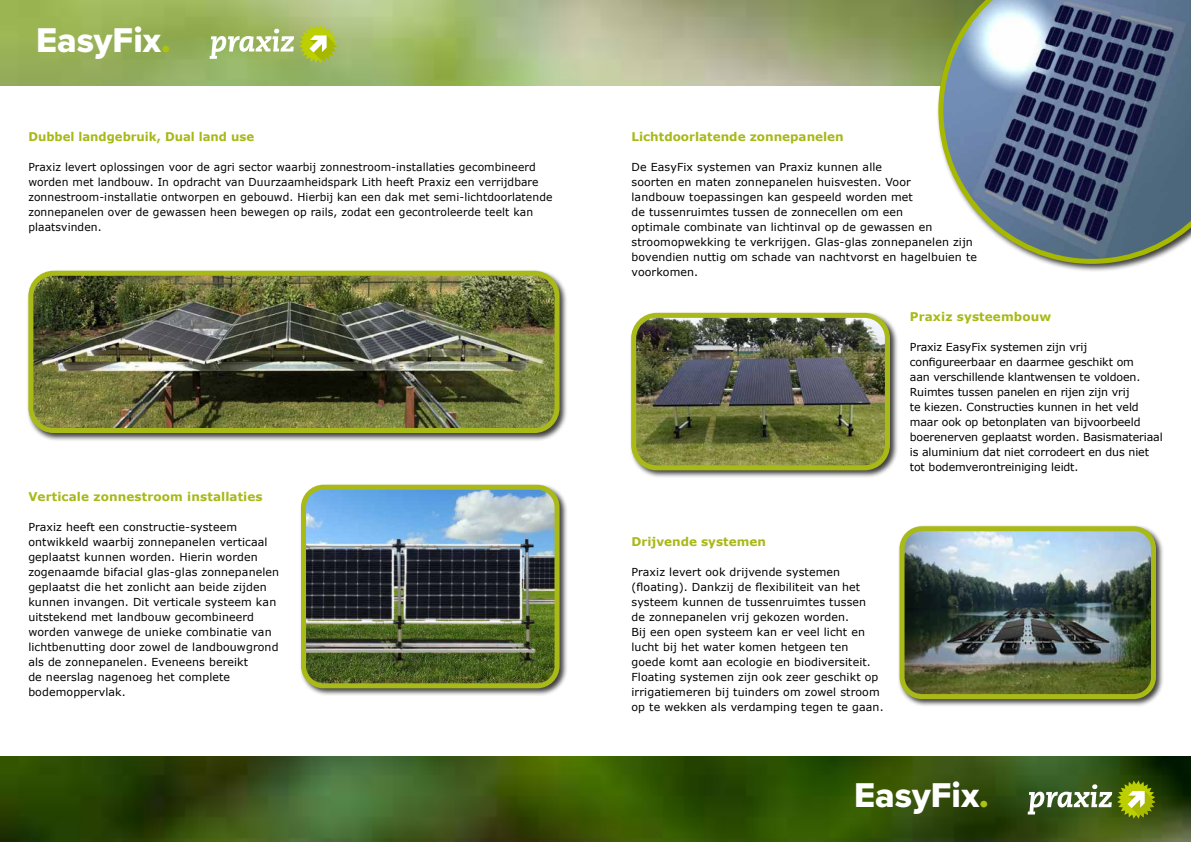
<style>
.page{position:relative;width:1191px;height:842px;background:#fff}
.page>*{position:absolute;margin:0;border:0;box-sizing:border-box;transform-origin:0 0}
.t1{font:35.7px "Proxima Nova Extrabld";color:#fff}
.t2{font:700 12px "Verdana";color:#a8b918}
.t3{font:11px/15px "Verdana";letter-spacing:.01em;color:#000}
.t4{font:11px/15px "Verdana";letter-spacing:-.01em;color:#000}
.s1{color:#aec311}
</style>
<div class="page">
<img style="left:0;top:0;width:936px;height:85px">
<svg style="left:209px;top:25px;width:128px;height:38px"></svg>
<div style="left:897px;top:524px;width:267px;height:183px;background:#000;opacity:.75"></div>
<img style="left:902px;top:529px;width:251px;height:167px">
<div style="left:899px;top:526px;width:257px;height:173px;border:5px solid #a8b918;border-radius:20px"></div>
<div style="left:299px;top:483px;width:269px;height:214px;background:#000;opacity:.75"></div>
<img style="left:303px;top:487px;width:254px;height:199px">
<div style="left:301px;top:485px;width:258px;height:203px;border:5px solid #a8b918;border-radius:20px"></div>
<img style="left:0;top:757px;width:1191px;height:85px">
<svg style="left:1027px;top:780px;width:128px;height:39px"></svg>
<div style="left:936px;top:0;width:255px;height:273px;background:#000;opacity:.75"></div>
<svg style="left:938px;top:0;width:253px;height:264px;background:#687788"></svg>
<div style="left:629px;top:311px;width:269px;height:168px;background:#000;opacity:.75"></div>
<img style="left:633px;top:315px;width:254px;height:153px">
<div style="left:631px;top:313px;width:259px;height:157px;border:5px solid #a8b918;border-radius:23px"></div>
<div style="left:27px;top:269px;width:541px;height:172px;background:#000;opacity:.75"></div>
<img style="left:31px;top:273px;width:526px;height:157px">
<div style="left:28px;top:271px;width:531px;height:162px;border:5px solid #a8b918;border-radius:23px"></div>
<h1 class="t1" style="left:36px;top:13px;width:136px">EasyFix<span class="s1">.</span></h1>
<p class="t2" style="left:28px;top:129px;width:227px">Dubbel landgebruik, Dual land use</p>
<p class="t3" style="left:28px;top:160px;width:525px">Praxiz levert oplossingen voor de agri sector waarbij zonnestroom-installaties gecombineerd worden met landbouw. In opdracht van Duurzaamheidspark Lith heeft Praxiz een verrijdbare zonnestroom-installatie ontworpen en gebouwd. Hierbij kan een dak met semi-lichtdoorlatende zonnepanelen over de gewassen heen bewegen op rails, zodat een gecontroleerde teelt kan plaatsvinden.</p>
<p class="t2" style="left:28px;top:489px;width:236px">Verticale zonnestroom installaties</p>
<p class="t3" style="left:28px;top:520px;width:252px">Praxiz heeft een constructie-systeem ontwikkeld waarbij zonnepanelen verticaal geplaatst kunnen worden. Hierin worden zogenaamde bifacial glas-glas zonnepanelen geplaatst die het zonlicht aan beide zijden kunnen invangen. Dit verticale systeem kan uitstekend met landbouw gecombineerd worden vanwege de unieke combinatie van lichtbenutting door zowel de landbouwgrond als de zonnepanelen. Eveneens bereikt<br>de neerslag nagenoeg het complete bodemoppervlak.</p>
<p class="t2" style="left:631px;top:129px;width:214px">Lichtdoorlatende zonnepanelen</p>
<p class="t3" style="left:631px;top:160px;width:347px">De EasyFix systemen van Praxiz kunnen alle<br>soorten en maten zonnepanelen huisvesten. Voor<br>landbouw toepassingen kan gespeeld worden met<br>de tussenruimtes tussen de zonnecellen om een<br>optimale combinate van lichtinval op de gewassen en stroomopwekking te verkrijgen. Glas-glas zonnepanelen zijn bovendien nuttig om schade van nachtvorst en hagelbuien te voorkomen.</p>
<p class="t2" style="left:909px;top:309px;width:143px">Praxiz systeembouw</p>
<p class="t4" style="left:909px;top:340px;width:254px">Praxiz EasyFix systemen zijn vrij configureerbaar en daarmee geschikt om<br>aan verschillende klantwensen te voldoen.<br>Ruimtes tussen panelen en rijen zijn vrij<br>te kiezen. Constructies kunnen in het veld maar ook op betonplaten van bijvoorbeeld boerenerven geplaatst worden. Basismateriaal is aluminium dat niet corrodeert en dus niet tot bodemverontreiniging leidt.</p>
<p class="t2" style="left:631px;top:534px;width:136px">Drijvende systemen</p>
<p class="t3" style="left:631px;top:565px;width:254px">Praxiz levert ook drijvende systemen (floating). Dankzij de flexibiliteit van het systeem kunnen de tussenruimtes tussen<br>de zonnepanelen vrij gekozen worden.<br>Bij een open systeem kan er veel licht en lucht bij het water komen hetgeen ten goede komt aan ecologie en biodiversiteit.<br>Floating systemen zijn ook zeer geschikt op irrigatiemeren bij tuinders om zowel stroom op te wekken als verdamping tegen te gaan.</p>
<h1 class="t1" style="left:854px;top:769px;width:136px">EasyFix<span class="s1">.</span></h1>
</div>
